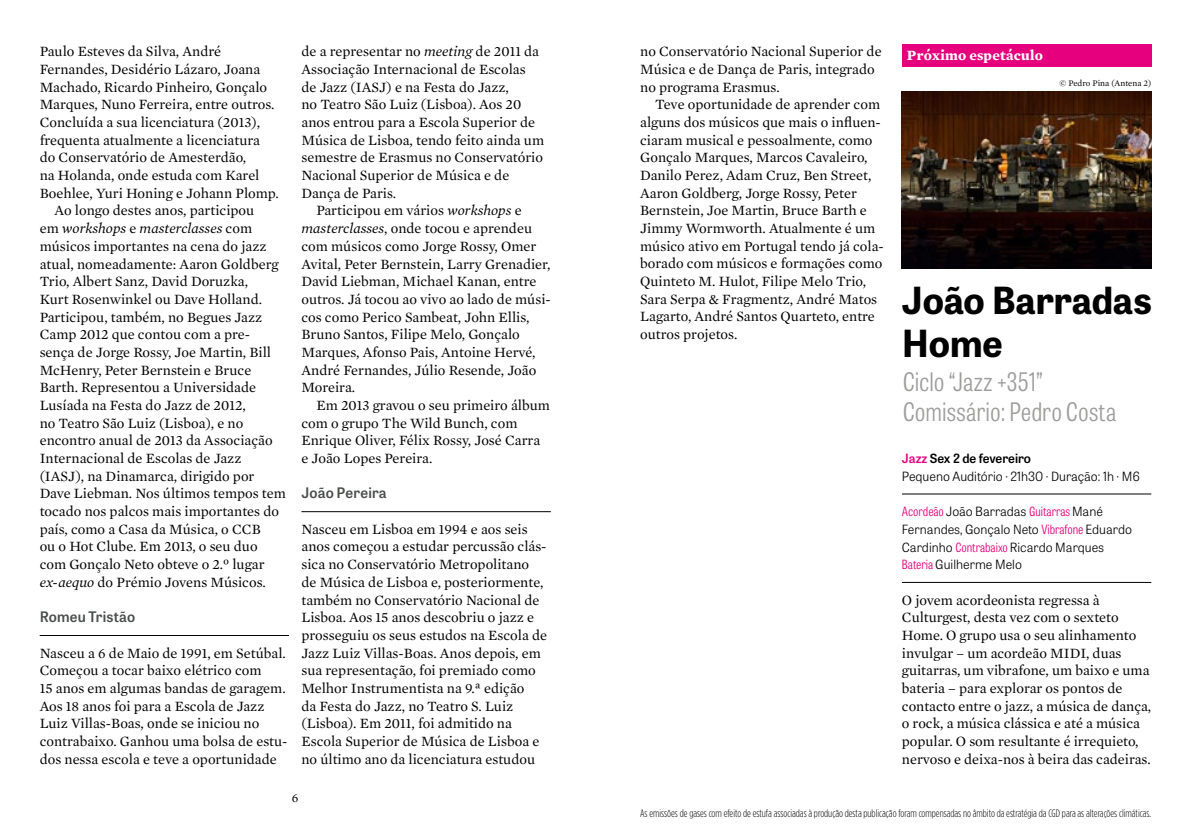
<style>
.page{position:relative;width:1191px;height:829px;background:#fff}
.page>*{position:absolute;margin:0;border:0;box-sizing:border-box;transform-origin:0 0}
.t1{font:700 37.1px/42.7px "Tablet Gothic";letter-spacing:-.005em;color:#000}
.t2{font:300 25.38px/29.2px "Tablet Gothic Condensed";letter-spacing:.005em;color:#9d9d9c}
.t3{font:14.35px/17.7px "Mercury Text G1";color:#000}
.t4{font:italic 14.35px "Mercury Text G1";color:#000}
.t5{font:600 14.35px "Tablet Gothic";letter-spacing:.01em;color:#4a4e4b}
.t6{font:700 14.35px "Mercury Text G1";letter-spacing:.015em;color:#fff}
.t7{font:300 12.6px/17.7px "Tablet Gothic";color:#000}
.t8{font:300 12.6px "Tablet Gothic Condensed";color:#e6007d}
.t9{font:12.6px "Mercury Text G1";color:#000}
.t10{font:300 10.85px "Gotham Condensed";color:#000}
.t11{font:8.75px "Mercury Text G1";color:#000}
.s1{font-style:normal}
.s2{font-style:italic}
.s3{font-weight:600;color:#e6007d}
.s4{font-weight:600}
.s5{font-family:"Tablet Gothic";color:#000}
.s6{font-family:"Tablet Gothic Condensed";color:#e6007d}
</style>
<div class="page">
<hr style="left:40px;top:635px;width:249px;height:1px;background:#000">
<hr style="left:301px;top:511px;width:250px;height:1px;background:#000">
<div style="left:902px;top:45px;width:249px;height:22px;background:#e6007d"></div>
<hr style="left:902px;top:493px;width:249px;height:1px;background:#000">
<hr style="left:902px;top:582px;width:249px;height:1px;background:#000">
<img style="left:902px;top:92px;width:249px;height:176px">
<p class="t3" style="left:40px;top:42px;width:183px">Paulo Esteves da Silva, André</p>
<p class="t3" style="left:40px;top:60px;width:222px">Fernandes, Desidério Lázaro, Joana</p>
<p class="t3" style="left:40px;top:77px;width:229px">Machado, Ricardo Pinheiro, Gonçalo</p>
<p class="t3" style="left:40px;top:95px;width:236px">Marques, Nuno Ferreira, entre outros.</p>
<p class="t3" style="left:40px;top:113px;width:222px">Concluída a sua licenciatura (2013),</p>
<p class="t3" style="left:40px;top:130px;width:222px">frequenta atualmente a licenciatura</p>
<p class="t3" style="left:40px;top:148px;width:208px">do Conservatório de Amesterdão,</p>
<p class="t3" style="left:40px;top:166px;width:221px">na Holanda, onde estuda com Karel</p>
<p class="t3" style="left:40px;top:183px;width:240px">Boehlee, Yuri Honing e Johann Plomp.</p>
<p class="t3" style="left:55px;top:201px;width:201px">Ao longo destes anos, participou</p>
<p class="t4" style="left:40px;top:218px;width:214px"><span class="s1">em</span> workshops <span class="s1">e</span> masterclasses <span class="s1">com</span></p>
<p class="t3" style="left:40px;top:236px;width:228px">músicos importantes na cena do jazz</p>
<p class="t3" style="left:40px;top:254px;width:240px">atual, nomeadamente: Aaron Goldberg</p>
<p class="t3" style="left:40px;top:272px;width:210px">Trio, Albert Sanz, David Doruzka,</p>
<p class="t3" style="left:40px;top:289px;width:224px">Kurt Rosenwinkel ou Dave Holland.</p>
<p class="t3" style="left:40px;top:307px;width:224px">Participou, também, no Begues Jazz</p>
<p class="t3" style="left:40px;top:325px;width:212px">Camp 2012 que contou com a pre-</p>
<p class="t3" style="left:40px;top:342px;width:233px">sença de Jorge Rossy, Joe Martin, Bill</p>
<p class="t3" style="left:40px;top:360px;width:213px">McHenry, Peter Bernstein e Bruce</p>
<p class="t3" style="left:40px;top:378px;width:218px">Barth. Representou a Universidade</p>
<p class="t3" style="left:40px;top:395px;width:207px">Lusíada na Festa do Jazz de 2012,</p>
<p class="t3" style="left:40px;top:413px;width:205px">no Teatro São Luiz (Lisboa), e no</p>
<p class="t3" style="left:40px;top:431px;width:234px">encontro anual de 2013 da Associação</p>
<p class="t3" style="left:40px;top:448px;width:203px">Internacional de Escolas de Jazz</p>
<p class="t3" style="left:40px;top:466px;width:216px">(IASJ), na Dinamarca, dirigido por</p>
<p class="t3" style="left:40px;top:484px;width:248px">Dave Liebman. Nos últimos tempos tem</p>
<p class="t3" style="left:40px;top:501px;width:241px">tocado nos palcos mais importantes do</p>
<p class="t3" style="left:40px;top:519px;width:223px">país, como a Casa da Música, o CCB</p>
<p class="t3" style="left:40px;top:537px;width:219px">ou o Hot Clube. Em 2013, o seu duo</p>
<p class="t3" style="left:40px;top:554px;width:226px">com Gonçalo Neto obteve o 2.º lugar</p>
<p class="t3" style="left:40px;top:572px;width:228px"><span class="s2">ex-aequo</span> do Prémio Jovens Músicos.</p>
<p class="t5" style="left:40px;top:606px;width:97px">Romeu Tristão</p>
<p class="t3" style="left:40px;top:643px;width:249px">Nasceu a 6 de Maio de 1991, em Setúbal.<br>Começou a tocar baixo elétrico com<br>15 anos em algumas bandas de garagem.<br>Aos 18 anos foi para a Escola de Jazz Luiz Villas-Boas, onde se iniciou no contrabaixo. Ganhou uma bolsa de estu&shy;dos nessa escola e teve a oportunidade</p>
<p class="t3" style="left:301px;top:42px;width:239px">de a representar no <span class="s2">meeting</span> de 2011 da</p>
<p class="t3" style="left:301px;top:60px;width:226px">Associação Internacional de Escolas</p>
<p class="t3" style="left:301px;top:77px;width:209px">de Jazz (IASJ) e na Festa do Jazz,</p>
<p class="t3" style="left:301px;top:95px;width:221px">no Teatro São Luiz (Lisboa). Aos 20</p>
<p class="t3" style="left:301px;top:113px;width:235px">anos entrou para a Escola Superior de</p>
<p class="t3" style="left:301px;top:130px;width:244px">Música de Lisboa, tendo feito ainda um</p>
<p class="t3" style="left:301px;top:148px;width:243px">semestre de Erasmus no Conservatório</p>
<p class="t3" style="left:301px;top:166px;width:209px">Nacional Superior de Música e de</p>
<p class="t3" style="left:301px;top:183px;width:96px">Dança de Paris.</p>
<p class="t3" style="left:316px;top:201px;width:207px">Participou em vários <span class="s2">workshops</span> e</p>
<p class="t3" style="left:301px;top:219px;width:232px"><span class="s2">masterclasses</span>, onde tocou e aprendeu</p>
<p class="t3" style="left:301px;top:236px;width:236px">com músicos como Jorge Rossy, Omer</p>
<p class="t3" style="left:301px;top:254px;width:250px">Avital, Peter Bernstein, Larry Grenadier,</p>
<p class="t3" style="left:301px;top:272px;width:236px">David Liebman, Michael Kanan, entre</p>
<p class="t3" style="left:301px;top:289px;width:251px">outros. Já tocou ao vivo ao lado de músi-</p>
<p class="t3" style="left:301px;top:307px;width:230px">cos como Perico Sambeat, John Ellis,</p>
<p class="t3" style="left:301px;top:325px;width:220px">Bruno Santos, Filipe Melo, Gonçalo</p>
<p class="t3" style="left:301px;top:342px;width:236px">Marques, Afonso Pais, Antoine Hervé,</p>
<p class="t3" style="left:301px;top:360px;width:236px">André Fernandes, Júlio Resende, João</p>
<p class="t3" style="left:301px;top:378px;width:55px">Moreira.</p>
<p class="t3" style="left:316px;top:395px;width:235px">Em 2013 gravou o seu primeiro álbum</p>
<p class="t3" style="left:301px;top:413px;width:217px">com o grupo The Wild Bunch, com</p>
<p class="t3" style="left:301px;top:431px;width:240px">Enrique Oliver, Félix Rossy, José Carra</p>
<p class="t3" style="left:301px;top:448px;width:132px">e João Lopes Pereira.</p>
<p class="t5" style="left:301px;top:483px;width:87px">João Pereira</p>
<p class="t3" style="left:301px;top:519px;width:247px">Nasceu em Lisboa em 1994 e aos seis anos começou a estudar percussão clás&shy;sica no Conservatório Metropolitano de Música de Lisboa e, posteriormente, também no Conservatório Nacional de Lisboa. Aos 15 anos descobriu o jazz e prosseguiu os seus estudos na Escola de Jazz Luiz Villas-Boas. Anos depois, em sua representação, foi premiado como Melhor Instrumentista na 9.ª edição<br>da Festa do Jazz, no Teatro S. Luiz (Lisboa). Em 2011, foi admitido na Escola Superior de Música de Lisboa e no último ano da licenciatura estudou</p>
<p class="t9" style="left:292px;top:788px;width:8px">6</p>
<p class="t3" style="left:640px;top:42px;width:243px">no Conservatório Nacional Superior de<br>Música e de Dança de Paris, integrado no programa Erasmus.</p>
<p class="t3" style="left:640px;top:95px;width:245px;text-indent:15px">Teve oportunidade de aprender com alguns dos músicos que mais o influen&shy;ciaram musical e pessoalmente, como Gonçalo Marques, Marcos Cavaleiro, Danilo Perez, Adam Cruz, Ben Street, Aaron Goldberg, Jorge Rossy, Peter Bernstein, Joe Martin, Bruce Barth e Jimmy Wormworth. Atualmente é um músico ativo em Portugal tendo já cola&shy;borado com músicos e formações como Quinteto M. Hulot, Filipe Melo Trio, Sara Serpa &amp; Fragmentz, André Matos Lagarto, André Santos Quarteto, entre outros projetos.</p>
<p class="t6" style="left:907px;top:45px;width:138px">Próximo espetáculo</p>
<p class="t11" style="left:1059px;top:77px;width:93px">© Pedro Pina (Antena 2)</p>
<h1 class="t1" style="left:902px;top:278px;width:251px">João Barradas<br>Home</h1>
<h2 class="t2" style="left:902px;top:367px;width:215px">Ciclo “Jazz +351”<br>Comissário: Pedro Costa</h2>
<p class="t7" style="left:902px;top:449px;width:239px"><span class="s3">Jazz</span> <span class="s4">Sex 2 de fevereiro<br></span>Pequeno Auditório · 21h30 · Duração: 1h · M6</p>
<p class="t8" style="left:902px;top:503px;width:203px">Acordeão <span class="s5">João Barradas</span> Guitarras <span class="s5">Mané</span></p>
<p class="t7" style="left:902px;top:520px;width:231px">Fernandes, Gonçalo Neto <span class="s6">Vibrafone</span> Eduardo<br>Cardinho <span class="s6">Contrabaixo</span> Ricardo Marques<br><span class="s6">Bateria</span> Guilherme Melo</p>
<p class="t3" style="left:902px;top:590px;width:251px">O jovem acordeonista regressa à Culturgest, desta vez com o sexteto Home. O grupo usa o seu alinhamento invulgar – um acordeão MIDI, duas guitarras, um vibrafone, um baixo e uma bateria – para explorar os pontos de contacto entre o jazz, a música de dança, o rock, a música clássica e até a música popular. O som resultante é irrequieto, nervoso e deixa-nos à beira das cadeiras.</p>
<p class="t10" style="left:640px;top:806px;width:512px">As emissões de gases com efeito de estufa associadas à produção desta publicação foram compensadas no âmbito da estratégia da CGD para as alterações climáticas.</p>
</div>
